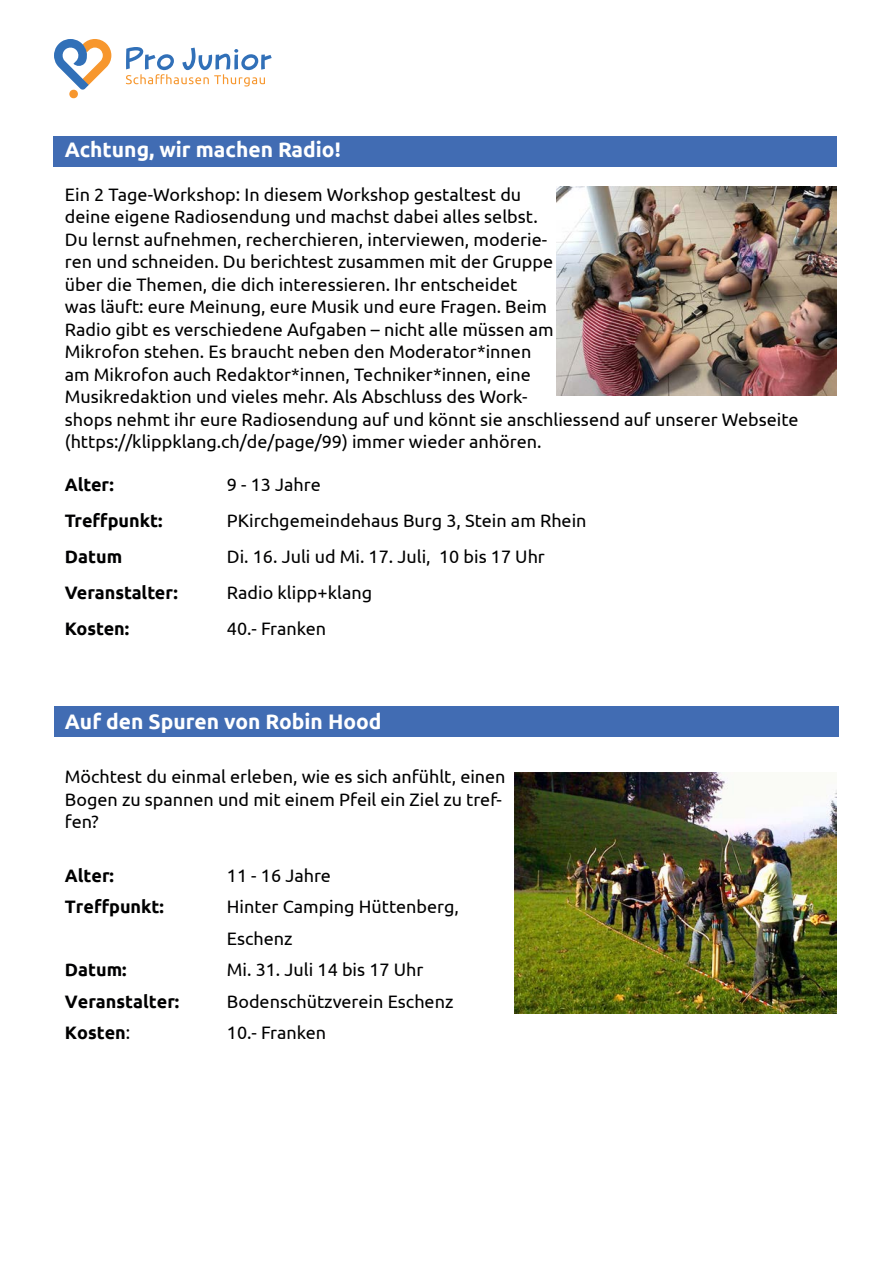
<style>
.page{position:relative;width:893px;height:1263px;background:#fff}
.page>*{position:absolute;margin:0;border:0;box-sizing:border-box;transform-origin:0 0}
.t1{font:700 21px "Ubuntu";color:#fff}
.t2{font:18px/22.5px "Ubuntu";color:#000001}
.t3{font:700 18px "Ubuntu";color:#000001}
.s1{font-weight:400}
</style>
<div class="page">
<svg style="left:54px;top:39px;width:57px;height:59px"></svg>
<svg style="left:126px;top:47px;width:146px;height:40px"></svg>
<div style="left:54px;top:706px;width:785px;height:31px;background:#416cb3"></div>
<div style="left:54px;top:136px;width:783px;height:30px;background:#416cb3"></div>
<img style="left:557px;top:186px;width:279px;height:209px">
<img style="left:515px;top:772px;width:321px;height:242px">
<p class="t1" style="left:65px;top:136px;width:277px">Achtung, wir machen Radio!</p>
<p class="t2" style="left:65px;top:183px;width:735px">Ein 2 Tage-Workshop: In diesem Workshop gestaltest du<br>deine eigene Radiosendung und machst dabei alles selbst.<br>Du lernst aufnehmen, recherchieren, interviewen, moderie-<br>ren und schneiden. Du berichtest zusammen mit der Gruppe<br>über die Themen, die dich interessieren. Ihr entscheidet<br>was läuft: eure Meinung, eure Musik und eure Fragen. Beim<br>Radio gibt es verschiedene Aufgaben – nicht alle müssen am<br>Mikrofon stehen. Es braucht neben den Moderator*innen<br>am Mikrofon auch Redaktor*innen, Techniker*innen, eine<br>Musikredaktion und vieles mehr. Als Abschluss des Work-<br>shops nehmt ihr eure Radiosendung auf und könnt sie anschliessend auf unserer Webseite (https://klippklang.ch/de/page/99) immer wieder anhören.</p>
<p class="t3" style="left:65px;top:474px;width:51px">Alter:</p>
<p class="t2" style="left:227px;top:473px;width:95px">9 - 13 Jahre</p>
<p class="t3" style="left:65px;top:510px;width:99px">Treffpunkt:</p>
<p class="t2" style="left:227px;top:509px;width:361px">PKirchgemeindehaus Burg 3, Stein am Rhein</p>
<p class="t3" style="left:65px;top:546px;width:59px">Datum</p>
<p class="t2" style="left:227px;top:545px;width:320px">Di. 16. Juli ud Mi. 17. Juli, 10 bis 17 Uhr</p>
<p class="t3" style="left:65px;top:582px;width:114px">Veranstalter:</p>
<p class="t2" style="left:227px;top:581px;width:147px">Radio klipp+klang</p>
<p class="t3" style="left:65px;top:618px;width:66px">Kosten:</p>
<p class="t2" style="left:227px;top:617px;width:101px">40.- Franken</p>
<p class="t1" style="left:65px;top:709px;width:318px">Auf den Spuren von Robin Hood</p>
<p class="t2" style="left:65px;top:765px;width:442px">Möchtest du einmal erleben, wie es sich anfühlt, einen<br>Bogen zu spannen und mit einem Pfeil ein Ziel zu tref&shy;fen?</p>
<p class="t3" style="left:65px;top:864px;width:51px">Alter:</p>
<p class="t2" style="left:227px;top:863px;width:106px">11 - 16 Jahre</p>
<p class="t3" style="left:65px;top:896px;width:101px">Treffpunkt:</p>
<p class="t2" style="left:227px;top:890px;width:234px;line-height:31.5px">Hinter Camping Hüttenberg,<br>Eschenz</p>
<p class="t3" style="left:65px;top:959px;width:63px">Datum:</p>
<p class="t2" style="left:227px;top:958px;width:198px">Mi. 31. Juli 14 bis 17 Uhr</p>
<p class="t3" style="left:65px;top:990px;width:116px">Veranstalter:</p>
<p class="t2" style="left:227px;top:989px;width:228px">Bodenschützverein Eschenz</p>
<p class="t3" style="left:65px;top:1022px;width:67px">Kosten<span class="s1">:</span></p>
<p class="t2" style="left:227px;top:1021px;width:101px">10.- Franken</p>
</div>
